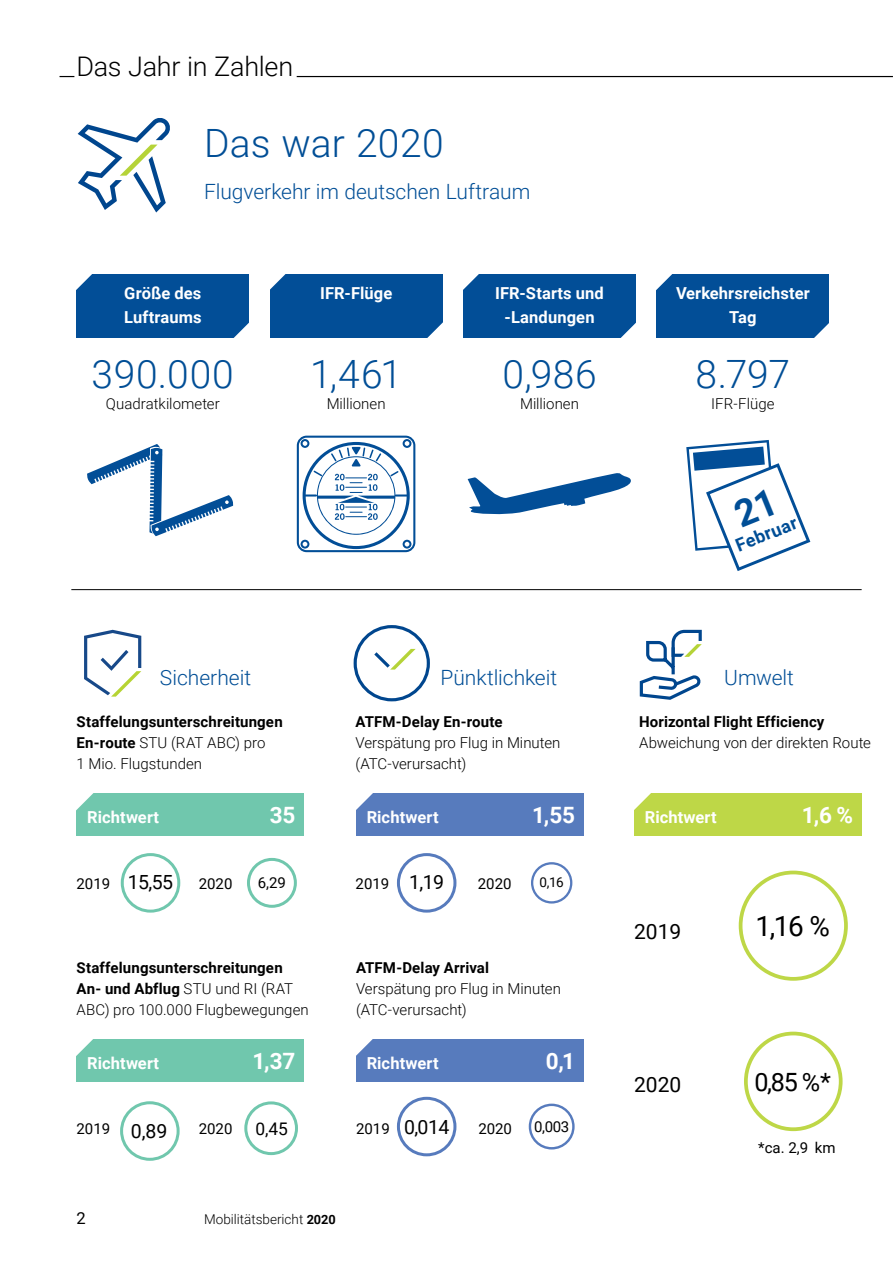
<style>
.page{position:relative;width:893px;height:1263px;background:#fff}
.page>*{position:absolute;margin:0;border:0;box-sizing:border-box;transform-origin:0 0}
.t1{font:300 39px "Roboto";letter-spacing:.005em;color:#004e96}
.t2{font:27.9px "Roboto";color:#000}
.t3{font:300 27px "Roboto";letter-spacing:-.01em;color:#000}
.t4{font:25.2px "Roboto";color:#000}
.t5{font:700 22.5px "Roboto";color:#fff}
.t6{font:300 21px "Roboto";color:#004e96}
.t7{font:21px "Roboto";color:#000}
.t8{font:19.5px "Roboto";letter-spacing:-.03em;color:#000}
.t9{font:700 18px "Roboto";color:#004e96}
.t10{font:17.4px "Roboto";color:#000}
.t11{font:700 16.5px/24px "Roboto";letter-spacing:.005em;color:#fff;text-align:center}
.t12{font:16.5px "Roboto";color:#000}
.t13{font:700 15px/21px "Roboto";letter-spacing:.01em;color:#000}
.t14{font:300 15px/21px "Roboto";color:#000}
.t15{font:15px "Roboto";color:#000}
.t16{font:300 13.5px "Roboto";color:#000}
.t17{font:13.5px "Roboto";color:#000}
.s1{font-weight:300}
.s2{font-weight:700;font-size:12.75px}
</style>
<div class="page">
<hr style="left:60px;top:76px;width:833px;height:1px;background:#000">
<div style="left:74px;top:72px;width:223px;height:8px;background:#fff"></div>
<div style="left:77px;top:274px;width:172px;height:64px;background:#024e97"></div>
<div style="left:529px;top:1103px;width:46px;height:46px;border:2px solid #577bbd;border-radius:50%"></div>
<div style="left:397px;top:1097px;width:59px;height:59px;border:3px solid #577bbd;border-radius:50%"></div>
<div style="left:120px;top:1101px;width:60px;height:60px;border:3px solid #70c7ad;border-radius:50%"></div>
<div style="left:77px;top:794px;width:227px;height:42px;background:#70c7ad"></div>
<div style="left:77px;top:1039px;width:227px;height:42px;background:#70c7ad"></div>
<div style="left:356px;top:1039px;width:228px;height:42px;background:#577bbd"></div>
<div style="left:356px;top:794px;width:228px;height:42px;background:#577bbd"></div>
<div style="left:634px;top:794px;width:228px;height:42px;background:#bed747"></div>
<div style="left:270px;top:274px;width:172px;height:64px;background:#024e97"></div>
<div style="left:463px;top:274px;width:173px;height:64px;background:#024e97"></div>
<div style="left:657px;top:274px;width:172px;height:64px;background:#024e97"></div>
<svg style="left:78px;top:118px;width:92px;height:94px"></svg>
<svg style="left:84px;top:630px;width:57px;height:67px"></svg>
<div style="left:354px;top:625px;width:76px;height:76px;border:3px solid #00468e;border-radius:50%"></div>
<svg style="left:374px;top:649px;width:42px;height:20px"></svg>
<svg style="left:639px;top:630px;width:63px;height:70px"></svg>
<div style="left:247px;top:858px;width:50px;height:50px;border:3px solid #70c7ad;border-radius:50%"></div>
<div style="left:739px;top:871px;width:109px;height:110px;border:4px solid #bed747;border-radius:50%"></div>
<div style="left:744px;top:1032px;width:99px;height:99px;border:4px solid #bed747;border-radius:50%"></div>
<div style="left:244px;top:1101px;width:54px;height:54px;border:3px solid #70c7ad;border-radius:50%"></div>
<div style="left:121px;top:853px;width:59px;height:60px;border:3px solid #70c7ad;border-radius:50%"></div>
<div style="left:531px;top:862px;width:41px;height:41px;border:2px solid #577bbd;border-radius:50%"></div>
<div style="left:397px;top:853px;width:59px;height:60px;border:3px solid #577bbd;border-radius:50%"></div>
<hr style="left:71px;top:589px;width:791px;height:1px;background:#000">
<svg style="left:76px;top:274px;width:16px;height:20px"></svg>
<svg style="left:76px;top:793px;width:20px;height:22px"></svg>
<svg style="left:356px;top:793px;width:20px;height:17px"></svg>
<svg style="left:634px;top:793px;width:20px;height:17px"></svg>
<svg style="left:76px;top:1039px;width:17px;height:21px"></svg>
<svg style="left:356px;top:1039px;width:17px;height:17px"></svg>
<svg style="left:233px;top:322px;width:16px;height:16px"></svg>
<svg style="left:270px;top:274px;width:16px;height:16px"></svg>
<svg style="left:427px;top:318px;width:16px;height:20px"></svg>
<svg style="left:620px;top:322px;width:16px;height:16px"></svg>
<svg style="left:814px;top:323px;width:15px;height:15px"></svg>
<svg style="left:463px;top:274px;width:16px;height:16px"></svg>
<svg style="left:656px;top:274px;width:16px;height:20px"></svg>
<svg style="left:87px;top:444px;width:146px;height:92px"></svg>
<svg style="left:297px;top:436px;width:118px;height:116px"></svg>
<svg style="left:468px;top:473px;width:163px;height:42px"></svg>
<svg style="left:686px;top:440px;width:124px;height:131px"></svg>
<h3 class="t3" style="left:77px;top:55px;width:218px">Das Jahr in Zahlen</h3>
<h1 class="t1" style="left:204px;top:126px;width:241px">Das war 2020</h1>
<h3 class="t6" style="left:204px;top:182px;width:328px">Flugverkehr im deutschen Luftraum</h3>
<p class="t11" style="left:124px;top:283px;width:79px;text-align:left">Größe des<br>Luftraums</p>
<h1 class="t1" style="left:92px;top:357px;width:144px">390.000</h1>
<p class="t14" style="left:106px;top:394px;width:115px">Quadratkilometer</p>
<p class="t11" style="left:320px;top:283px;width:74px">IFR-Flüge</p>
<p class="t11" style="left:495px;top:283px;width:110px">IFR-Starts und -Landungen</p>
<p class="t11" style="left:676px;top:283px;width:135px">Verkehrsreichster<br>Tag</p>
<h1 class="t1" style="left:310px;top:357px;width:94px">1,461</h1>
<p class="t14" style="left:327px;top:394px;width:61px">Millionen</p>
<h1 class="t1" style="left:502px;top:357px;width:96px">0,986</h1>
<p class="t14" style="left:520px;top:394px;width:61px">Millionen</p>
<h1 class="t1" style="left:696px;top:357px;width:96px">8.797</h1>
<p class="t14" style="left:711px;top:394px;width:65px">IFR-Flüge</p>
<p class="t9" style="left:733px;top:539px;width:66px;rotate:-22deg">Februar</p>
<h3 class="t6" style="left:160px;top:668px;width:93px">Sicherheit</h3>
<h3 class="t6" style="left:441px;top:668px;width:118px">Pünktlichkeit</h3>
<h3 class="t6" style="left:724px;top:668px;width:71px">Umwelt</h3>
<p class="t13" style="left:77px;top:712px;width:208px">Staffelungsunterschreitungen<br>En-route <span class="s1">STU (RAT ABC) pro<br>1 Mio. Flugstunden</span></p>
<p class="t11" style="left:87px;top:807px;width:73px">Richtwert</p>
<h3 class="t5" style="left:270px;top:806px;width:27px">35</h3>
<p class="t13" style="left:356px;top:712px;width:149px">ATFM-Delay En-route</p>
<p class="t14" style="left:356px;top:733px;width:206px">Verspätung pro Flug in Minuten (ATC-verursacht)</p>
<p class="t13" style="left:639px;top:712px;width:187px">Horizontal Flight Efficiency</p>
<p class="t14" style="left:639px;top:733px;width:233px">Abweichung von der direkten Route</p>
<p class="t11" style="left:367px;top:807px;width:73px">Richtwert</p>
<h3 class="t5" style="left:532px;top:806px;width:44px">1,55</h3>
<p class="t11" style="left:645px;top:807px;width:73px">Richtwert</p>
<h3 class="t5" style="left:802px;top:799px;width:53px">1,6 %</h3>
<h3 class="t8" style="left:128px;top:874px;width:47px">15,55</h3>
<h3 class="t8" style="left:409px;top:874px;width:36px">1,19</h3>
<p class="t17" style="left:540px;top:877px;width:26px">0,16</p>
<p class="t15" style="left:258px;top:877px;width:30px">6,29</p>
<p class="t15" style="left:77px;top:878px;width:35px">2019</p>
<p class="t15" style="left:356px;top:878px;width:35px">2019</p>
<p class="t15" style="left:199px;top:878px;width:35px">2020</p>
<p class="t15" style="left:478px;top:878px;width:35px">2020</p>
<p class="t13" style="left:77px;top:958px;width:234px">Staffelungsunterschreitungen<br>An- und Abflug <span class="s1">STU und RI (RAT<br>ABC) pro 100.000 Flugbewegungen</span></p>
<p class="t13" style="left:356px;top:958px;width:134px">ATFM-Delay Arrival</p>
<p class="t14" style="left:356px;top:979px;width:206px">Verspätung pro Flug in Minuten (ATC-verursacht)</p>
<p class="t11" style="left:87px;top:1052px;width:73px">Richtwert</p>
<h3 class="t5" style="left:252px;top:1052px;width:45px">1,37</h3>
<p class="t11" style="left:367px;top:1052px;width:73px">Richtwert</p>
<h3 class="t5" style="left:546px;top:1052px;width:31px">0,1</h3>
<h3 class="t8" style="left:404px;top:1120px;width:47px">0,014</h3>
<p class="t15" style="left:534px;top:1121px;width:36px">0,003</p>
<p class="t10" style="left:255px;top:1122px;width:34px">0,45</p>
<p class="t15" style="left:77px;top:1123px;width:35px">2019</p>
<p class="t15" style="left:356px;top:1123px;width:35px">2019</p>
<p class="t15" style="left:199px;top:1123px;width:35px">2020</p>
<p class="t15" style="left:478px;top:1123px;width:35px">2020</p>
<h3 class="t8" style="left:131px;top:1124px;width:38px">0,89</h3>
<p class="t12" style="left:77px;top:1212px;width:11px">2</p>
<p class="t16" style="left:204px;top:1212px;width:133px">Mobilitätsbericht <span class="s2">2020</span></p>
<h3 class="t7" style="left:634px;top:923px;width:49px">2019</h3>
<h3 class="t7" style="left:634px;top:1077px;width:49px">2020</h3>
<h2 class="t2" style="left:755px;top:906px;width:76px">1,16 %</h2>
<h3 class="t4" style="left:754px;top:1064px;width:78px">0,85 %*</h3>
<p class="t15" style="left:758px;top:1137px;width:79px">*ca. 2,9 km</p>
</div>
